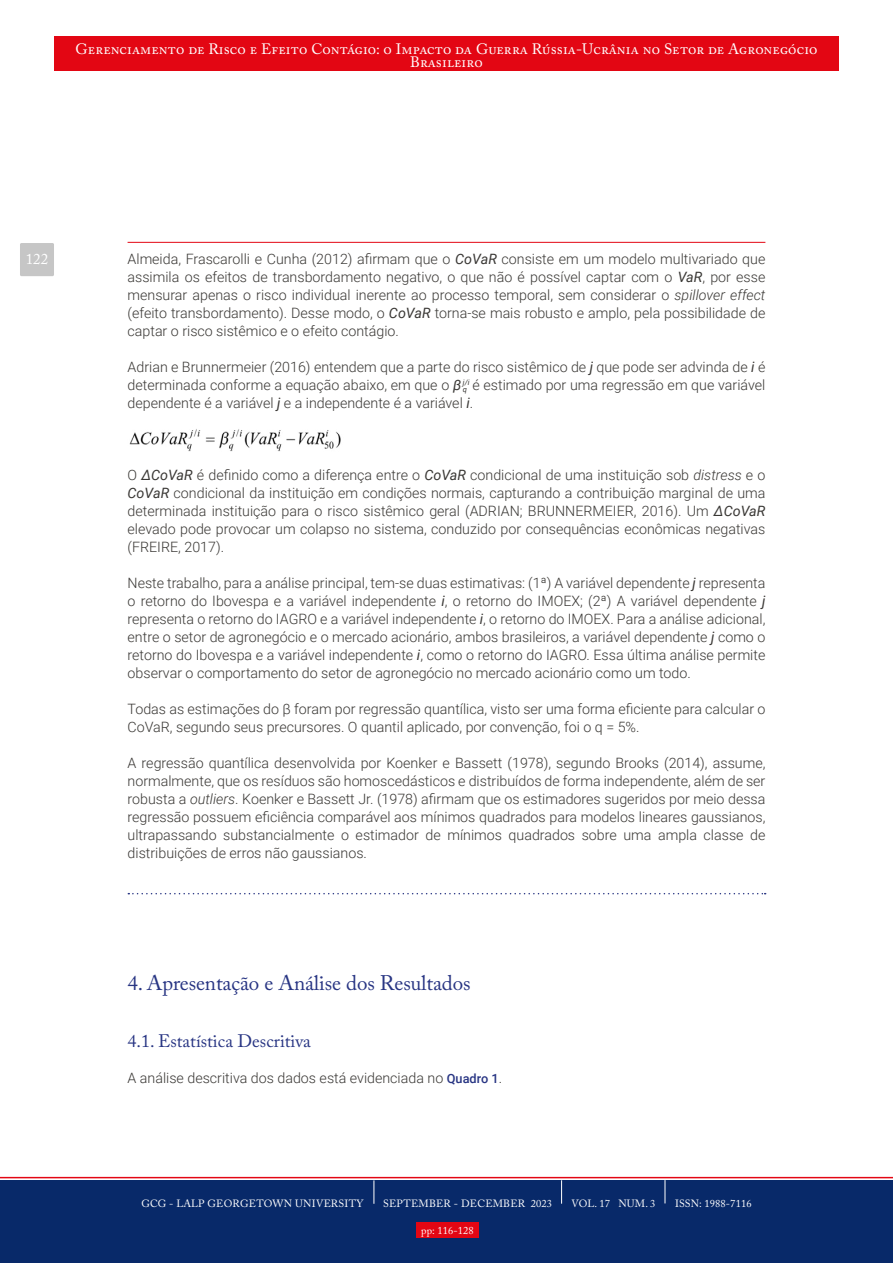
<style>
.page{position:relative;width:893px;height:1263px;background:#fff}
.page>*{position:absolute;margin:0;border:0;box-sizing:border-box;transform-origin:0 0}
.t1{font:21px "Adobe Caslon Pro";letter-spacing:-.01em;color:#283583}
.t2{font:18px "Adobe Caslon Pro";color:#283583}
.t3{font:15px/13.5px "Adobe Caslon Pro";letter-spacing:.005em;color:#fff;text-align:center}
.t4{font:300 14.25px/18px "Roboto";color:#3a3835;text-align:justify}
.t5{font:10.5px "Adobe Caslon Pro";letter-spacing:.01em;color:#fff}
.t6{font:italic 7.5px/7.5px "Roboto";color:#3a3835}
.s1{font-weight:400;font-style:italic}
.s2{font-style:italic}
.s3{font-weight:500;font-size:12.75px;color:#283583}
</style>
<div class="page">
<div style="left:54px;top:37px;width:785px;height:34px;background:#e30613"></div>
<div style="left:0;top:1180px;width:893px;height:83px;background:#082969"></div>
<div style="left:416px;top:1222px;width:63px;height:15px;background:#e30613"></div>
<div style="left:20px;top:243px;width:34px;height:33px;background:#c6c6c6;border-radius:2px"></div>
<hr style="left:128px;top:242px;width:637px;height:1px;background:#e30613">
<svg style="left:0;top:1177px;width:893px;height:27px"></svg>
<img style="left:129px;top:429px;width:212px;height:23px">
<svg style="left:128px;top:893px;width:638px;height:1px"></svg>
<p class="t3" style="left:76px;top:42px;width:743px">Gerenciamento de Risco e Efeito Contágio: o Impacto da Guerra Rússia-Ucrânia no Setor de Agronegócio<br>Brasileiro</p>
<p class="t3" style="left:26px;top:252px;width:24px">122</p>
<p class="t4" style="left:128px;top:250px;width:639px">Almeida, Frascarolli e Cunha (2012) afirmam que o <span class="s1">CoVaR</span> consiste em um modelo multivariado que assimila os efeitos de transbordamento negativo, o que não é possível captar com o <span class="s1">VaR</span>, por esse mensurar apenas o risco individual inerente ao processo temporal, sem considerar o <span class="s2">spillover effect </span>(efeito transbordamento). Desse modo, o <span class="s1">CoVaR</span> torna-se mais robusto e amplo, pela possibilidade de captar o risco sistêmico e o efeito contágio.</p>
<p class="t4" style="left:128px;top:358px;width:639px">Adrian e Brunnermeier (2016) entendem que a parte do risco sistêmico de <span class="s1">j</span> que pode ser advinda de <span class="s1">i</span> é determinada conforme a equação abaixo, em que o <span class="s1">β</span> é estimado por uma regressão em que variável dependente é a variável <span class="s1">j</span> e a independente é a variável <span class="s1">i</span>.</p>
<p class="t6" style="left:463px;top:378px;width:8px">j/i q</p>
<p class="t4" style="left:128px;top:466px;width:639px">O <span class="s1">∆CoVaR</span> é definido como a diferença entre o <span class="s1">CoVaR</span> condicional de uma instituição sob <span class="s2">distress</span> e o <span class="s1">CoVaR</span> condicional da instituição em condições normais, capturando a contribuição marginal de uma determinada instituição para o risco sistêmico geral (ADRIAN; BRUNNERMEIER, 2016). Um <span class="s1">∆CoVaR </span>elevado pode provocar um colapso no sistema, conduzido por consequências econômicas negativas (FREIRE, 2017).</p>
<p class="t4" style="left:128px;top:574px;width:639px">Neste trabalho, para a análise principal, tem-se duas estimativas: (1ª) A variável dependente <span class="s1">j</span> representa o retorno do Ibovespa e a variável independente <span class="s1">i</span>, o retorno do IMOEX; (2ª) A variável dependente <span class="s1">j </span>representa o retorno do IAGRO e a variável independente <span class="s1">i</span>, o retorno do IMOEX. Para a análise adicional, entre o setor de agronegócio e o mercado acionário, ambos brasileiros, a variável dependente <span class="s1">j</span> como o retorno do Ibovespa e a variável independente <span class="s1">i</span>, como o retorno do IAGRO. Essa última análise permite observar o comportamento do setor de agronegócio no mercado acionário como um todo.</p>
<p class="t4" style="left:128px;top:700px;width:639px">Todas as estimações do β foram por regressão quantílica, visto ser uma forma eficiente para calcular o<br>CoVaR, segundo seus precursores. O quantil aplicado, por convenção, foi o q = 5%.</p>
<p class="t4" style="left:128px;top:754px;width:639px">A regressão quantílica desenvolvida por Koenker e Bassett (1978), segundo Brooks (2014), assume, normalmente, que os resíduos são homoscedásticos e distribuídos de forma independente, além de ser robusta a <span class="s2">outliers</span>. Koenker e Bassett Jr. (1978) afirmam que os estimadores sugeridos por meio dessa regressão possuem eficiência comparável aos mínimos quadrados para modelos lineares gaussianos, ultrapassando substancialmente o estimador de mínimos quadrados sobre uma ampla classe de distribuições de erros não gaussianos.</p>
<h1 class="t1" style="left:128px;top:971px;width:344px">4. Apresentação e Análise dos Resultados</h1>
<p class="t2" style="left:128px;top:1031px;width:185px">4.1. Estatística Descritiva</p>
<p class="t4" style="left:128px;top:1069px;width:376px">A análise descritiva dos dados está evidenciada no <span class="s3">Quadro 1</span>.</p>
<p class="t5" style="left:141px;top:1197px;width:224px">GCG - LALP GEORGETOWN UNIVERSITY</p>
<p class="t5" style="left:383px;top:1197px;width:170px">SEPTEMBER - DECEMBER 2023</p>
<p class="t5" style="left:572px;top:1197px;width:85px">VOL. 17 NUM. 3</p>
<p class="t5" style="left:675px;top:1197px;width:78px">ISSN: 1988-7116</p>
<p class="t5" style="left:421px;top:1224px;width:54px">pp: 116-128</p>
</div>
